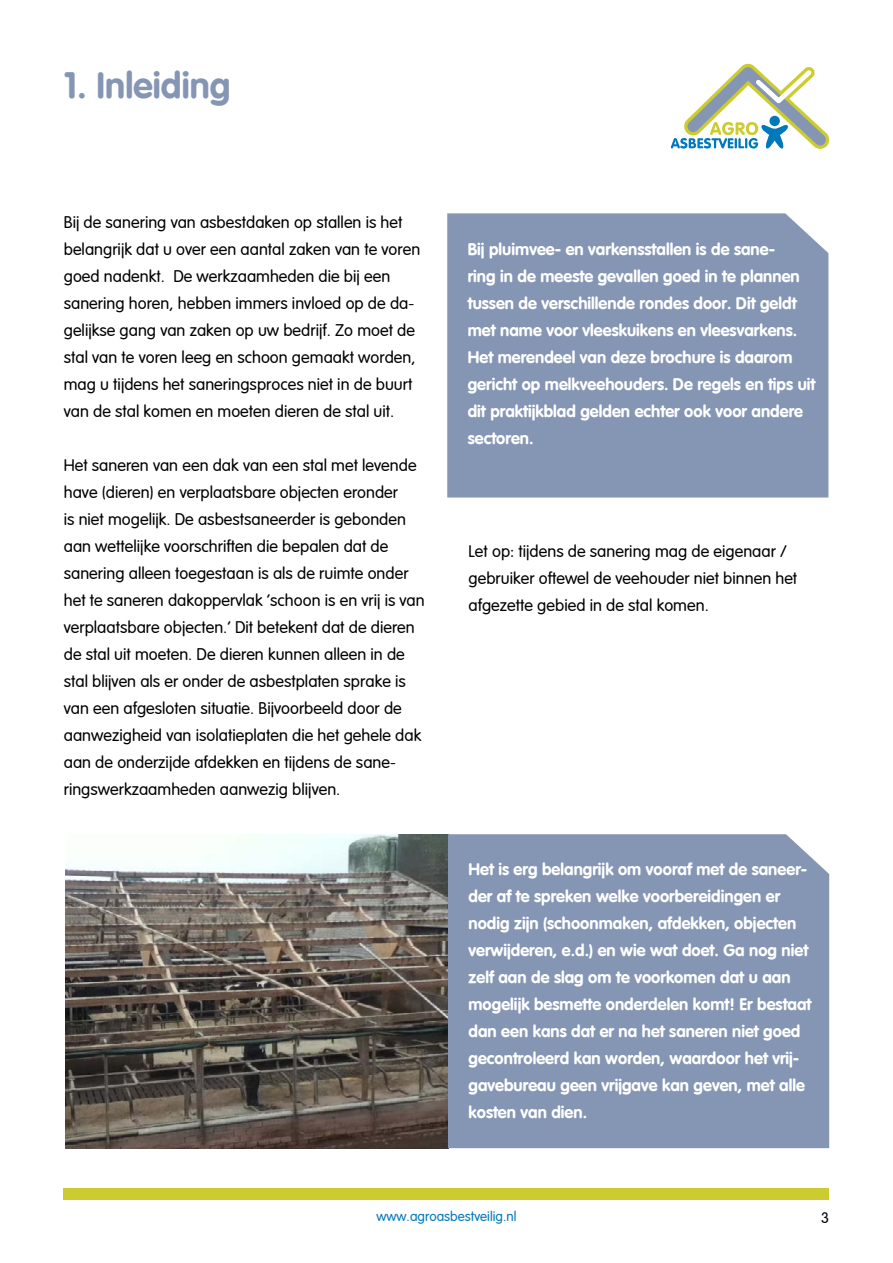
<style>
.page{position:relative;width:893px;height:1263px;background:#fff}
.page>*{position:absolute;margin:0;border:0;box-sizing:border-box;transform-origin:0 0}
.t1{font:36px "Corporate Rounded Bold SWFTE";color:#8596b5}
.t2{font:16.5px/27px "Corporate Rounded Regular SWFTE";color:#000}
.t3{font:16.5px/27px "Corporate Rounded Bold SWFTE";color:#fff}
.t4{font:15px "Corporate Rounded Regular SWFTE";color:#000}
.t5{font:13.5px "Corporate Rounded Regular SWFTE";color:#0078ba}
</style>
<div class="page">
<svg style="left:671px;top:63px;width:159px;height:86px"></svg>
<div style="left:64px;top:1188px;width:765px;height:11px;background:#cccc30"></div>
<div style="left:447px;top:213px;width:381px;height:284px;background:#8596b5"></div>
<img style="left:65px;top:834px;width:383px;height:314px">
<div style="left:448px;top:834px;width:381px;height:314px;background:#8596b5"></div>
<h1 class="t1" style="left:64px;top:64px;width:168px">1. Inleiding</h1>
<p class="t2" style="left:64px;top:209px;width:358px">Bij de sanering van asbestdaken op stallen is het belangrijk dat u over een aantal zaken van te voren goed nadenkt. De werkzaamheden die bij een sanering horen, hebben immers invloed op de da&shy;gelijkse gang van zaken op uw bedrijf. Zo moet de stal van te voren leeg en schoon gemaakt worden, mag u tijdens het saneringsproces niet in de buurt van de stal komen en moeten dieren de stal uit.</p>
<p class="t2" style="left:64px;top:451px;width:362px">Het saneren van een dak van een stal met levende have (dieren) en verplaatsbare objecten eronder<br>is niet mogelijk. De asbestsaneerder is gebonden aan wettelijke voorschriften die bepalen dat de sanering alleen toegestaan is als de ruimte onder het te saneren dakoppervlak ‘schoon is en vrij is van verplaatsbare objecten.’ Dit betekent dat de dieren de stal uit moeten. De dieren kunnen alleen in de stal blijven als er onder de asbestplaten sprake is van een afgesloten situatie. Bijvoorbeeld door de aanwezigheid van isolatieplaten die het gehele dak aan de onderzijde afdekken en tijdens de sane&shy;ringswerkzaamheden aanwezig blijven.</p>
<p class="t3" style="left:468px;top:235px;width:349px">Bij pluimvee- en varkensstallen is de sane-<br>ring in de meeste gevallen goed in te plannen tussen de verschillende rondes door. Dit geldt met name voor vleeskuikens en vleesvarkens.<br>Het merendeel van deze brochure is daarom gericht op melkveehouders. De regels en tips uit dit praktijkblad gelden echter ook voor andere sectoren.</p>
<p class="t2" style="left:468px;top:538px;width:330px">Let op: tijdens de sanering mag de eigenaar / gebruiker oftewel de veehouder niet binnen het afgezette gebied in de stal komen.</p>
<p class="t3" style="left:468px;top:856px;width:345px">Het is erg belangrijk om vooraf met de saneer&shy;der af te spreken welke voorbereidingen er nodig zijn (schoonmaken, afdekken, objecten verwijderen, e.d.) en wie wat doet. Ga nog niet zelf aan de slag om te voorkomen dat u aan mogelijk besmette onderdelen komt! Er bestaat dan een kans dat er na het saneren niet goed gecontroleerd kan worden, waardoor het vrij&shy;gavebureau geen vrijgave kan geven, met alle kosten van dien.</p>
<p class="t5" style="left:376px;top:1209px;width:142px">www.agroasbestveilig.nl</p>
<p class="t4" style="left:821px;top:1209px;width:10px">3</p>
</div>
